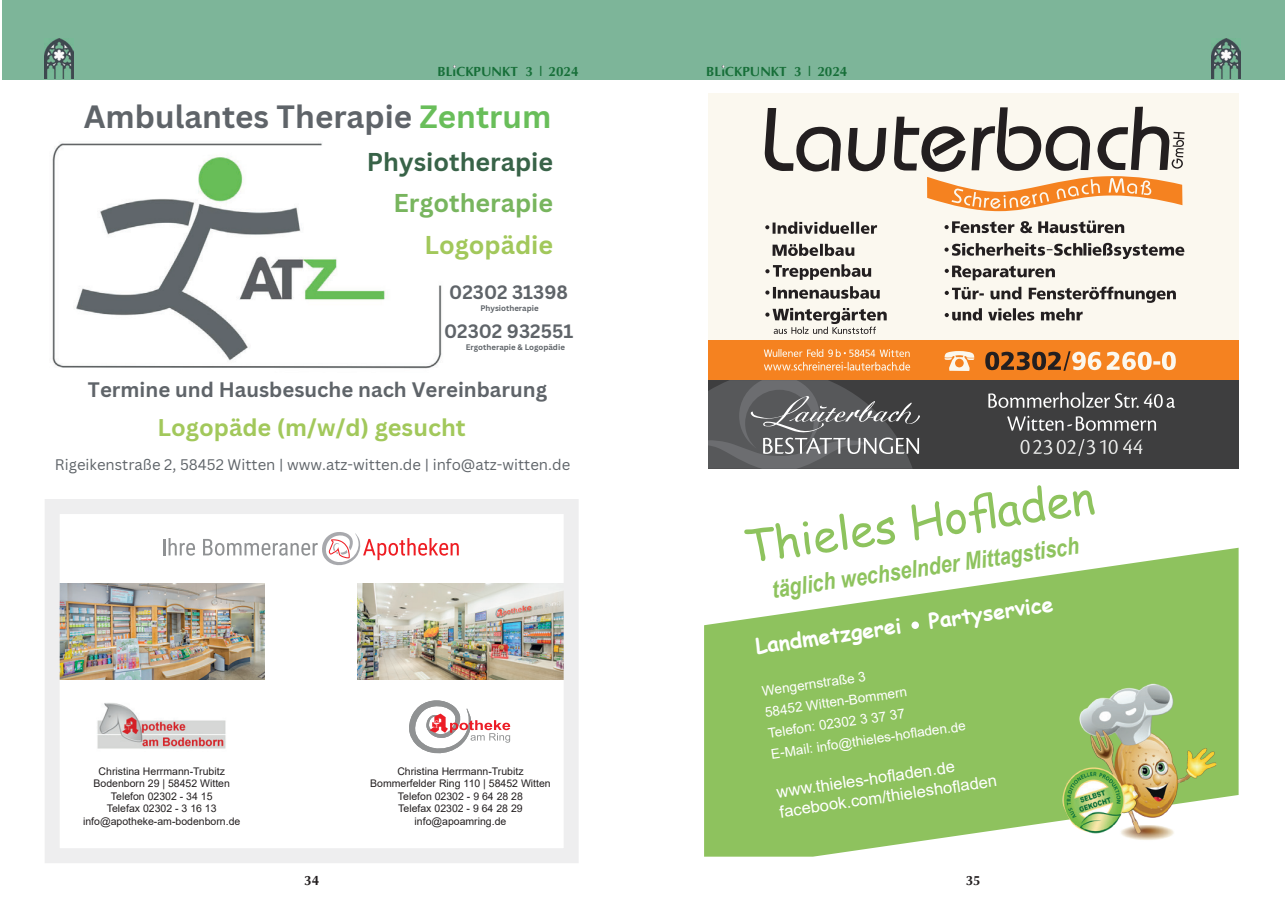
<style>
.page{position:relative;width:1285px;height:919px;background:#fff}
.page>*{position:absolute;margin:0;border:0;box-sizing:border-box;transform-origin:0 0}
.t1{font:45.15px "Comic Sans MS";color:#8ec35e}
.t2{font:700 31.35px "Canva Sans";color:#5f6469}
.t3{font:700 25.05px "Canva Sans";color:#386348}
.t4{font:700 25.05px "Canva Sans";color:#78b55e}
.t5{font:700 25.05px "Canva Sans";color:#a2c85b}
.t6{font:italic 700 24.15px "Arial Narrow";color:#8ec35e}
.t7{font:700 23.55px "Canva Sans";color:#a2c85b}
.t8{font:700 21.15px "Comic Sans MS";color:#fff}
.t9{font:700 20.4px "Canva Sans";color:#5f6469}
.t10{font:700 18.9px/38.5px "Canva Sans";color:#5f6469}
.t11{font:16.65px/19.8px "Arial";color:#fff}
.t12{font:14.85px "Canva Sans";color:#5f6469}
.t13{font:13.5px/21px "Arial";color:#fff}
.t14{font:700 13.5px "Optima";color:#176f39}
.t15{font:700 13.5px "Optima";color:#231f20}
.t16{font:10.5px/12.6px "Arial";color:#231f20;text-align:center}
.t17{font:700 7.8px "Canva Sans";color:#5f6469}
.s1{color:#69be5a}
</style>
<div class="page">
<div style="left:2px;top:0;width:1282px;height:80px;background:#7db599"></div>
<img style="left:45px;top:38px;width:28px;height:41px">
<img style="left:1211px;top:38px;width:28px;height:41px">
<img style="left:52px;top:143px;width:390px;height:226px">
<img style="left:357px;top:583px;width:205px;height:96px">
<img style="left:61px;top:583px;width:204px;height:96px">
<svg style="left:409px;top:700px;width:101px;height:54px"></svg>
<img style="left:97px;top:703px;width:129px;height:46px">
<svg style="left:163px;top:538px;width:32px;height:17px"></svg>
<svg style="left:203px;top:532px;width:255px;height:34px"></svg>
<div style="left:45px;top:499px;width:533px;height:364px;border:15px solid #eeeeef"></div>
<div style="left:708px;top:92px;width:529px;height:376px;background:#fbf8ef"></div>
<svg style="left:764px;top:107px;width:420px;height:104px"></svg>
<div style="left:708px;top:380px;width:529px;height:88px;background:#3e3e3f"></div>
<svg style="left:988px;top:392px;width:186px;height:16px"></svg>
<svg style="left:1020px;top:439px;width:122px;height:17px"></svg>
<svg style="left:1007px;top:416px;width:148px;height:15px"></svg>
<svg style="left:708px;top:380px;width:211px;height:88px"></svg>
<div style="left:708px;top:341px;width:529px;height:39px;background:#f58220"></div>
<svg style="left:763px;top:349px;width:147px;height:21px"></svg>
<svg style="left:944px;top:351px;width:30px;height:20px"></svg>
<svg style="left:985px;top:351px;width:190px;height:20px"></svg>
<svg style="left:765px;top:286px;width:114px;height:13px"></svg>
<svg style="left:765px;top:264px;width:106px;height:16px"></svg>
<svg style="left:765px;top:308px;width:121px;height:26px"></svg>
<svg style="left:944px;top:220px;width:240px;height:100px"></svg>
<svg style="left:765px;top:222px;width:112px;height:34px"></svg>
<svg style="left:704px;top:547px;width:534px;height:309px;fill:#8ec25e"></svg>
<img style="left:1054px;top:678px;width:168px;height:167px">
<div style="left:911px;top:621px;width:7px;height:8px;background:#fff;border-radius:50%"></div>
<p class="t14" style="left:437px;top:64px;width:142px">BLiCKPUNKT 3 | 2024</p>
<h2 class="t2" style="left:84px;top:98px;width:469px">Ambulantes Therapie <span class="s1">Zentrum</span></h2>
<h3 class="t3" style="left:367px;top:147px;width:188px">Physiotherapie</h3>
<h3 class="t4" style="left:393px;top:188px;width:161px">Ergotherapie</h3>
<h3 class="t5" style="left:424px;top:229px;width:130px">Logopädie</h3>
<h3 class="t10" style="left:444px;top:273px;width:131px">02302 31398<br>02302 932551</h3>
<p class="t17" style="left:480px;top:303px;width:60px">Physiotherapie</p>
<p class="t17" style="left:465px;top:342px;width:101px">Ergotherapie &amp; Logopädie</p>
<h3 class="t9" style="left:88px;top:377px;width:460px">Termine und Hausbesuche nach Vereinbarung</h3>
<h3 class="t7" style="left:157px;top:414px;width:310px">Logopäde (m/w/d) gesucht</h3>
<h3 class="t12" style="left:55px;top:455px;width:516px">Rigeikenstraße 2, 58452 Witten | www.atz-witten.de | info@atz-witten.de</h3>
<p class="t16" style="left:83px;top:764px;width:159px">Christina Herrmann-Trubitz<br>Bodenborn 29 | 58452 Witten<br>Telefon 02302 - 34 15<br>Telefax 02302 - 3 16 13 info@apotheke-am-bodenborn.de</p>
<p class="t16" style="left:370px;top:764px;width:182px">Christina Herrmann-Trubitz<br>Bommerfelder Ring 110 | 58452 Witten<br>Telefon 02302 - 9 64 28 28<br>Telefax 02302 - 9 64 28 29 info@apoamring.de</p>
<p class="t15" style="left:304px;top:872px;width:17px">34</p>
<p class="t14" style="left:706px;top:64px;width:142px">BLiCKPUNKT 3 | 2024</p>
<h1 class="t1" style="left:739px;top:513px;width:355px;rotate:-8deg">Thieles Hofl aden</h1>
<h3 class="t6" style="left:769px;top:570px;width:311px;rotate:-8deg">täglich wechselnder Mittagstisch</h3>
<h3 class="t8" style="left:753px;top:630px;width:149px;rotate:-8deg">Landmetzgerei</h3>
<h3 class="t8" style="left:926px;top:605px;width:127px;rotate:-8deg">Partyservice</h3>
<p class="t13" style="left:760px;top:680px;width:198px;rotate:-8deg">Wengernstraße 3<br>58452 Witten-Bommern<br>Telefon: 02302 3 37 37<br>E-Mail: info@thieles-hofl aden.de</p>
<h3 class="t11" style="left:775px;top:781px;width:221px;rotate:-8deg">www.thieles-hofl aden.de facebook.com/thieleshofl aden</h3>
<p class="t15" style="left:965px;top:872px;width:17px">35</p>
</div>
